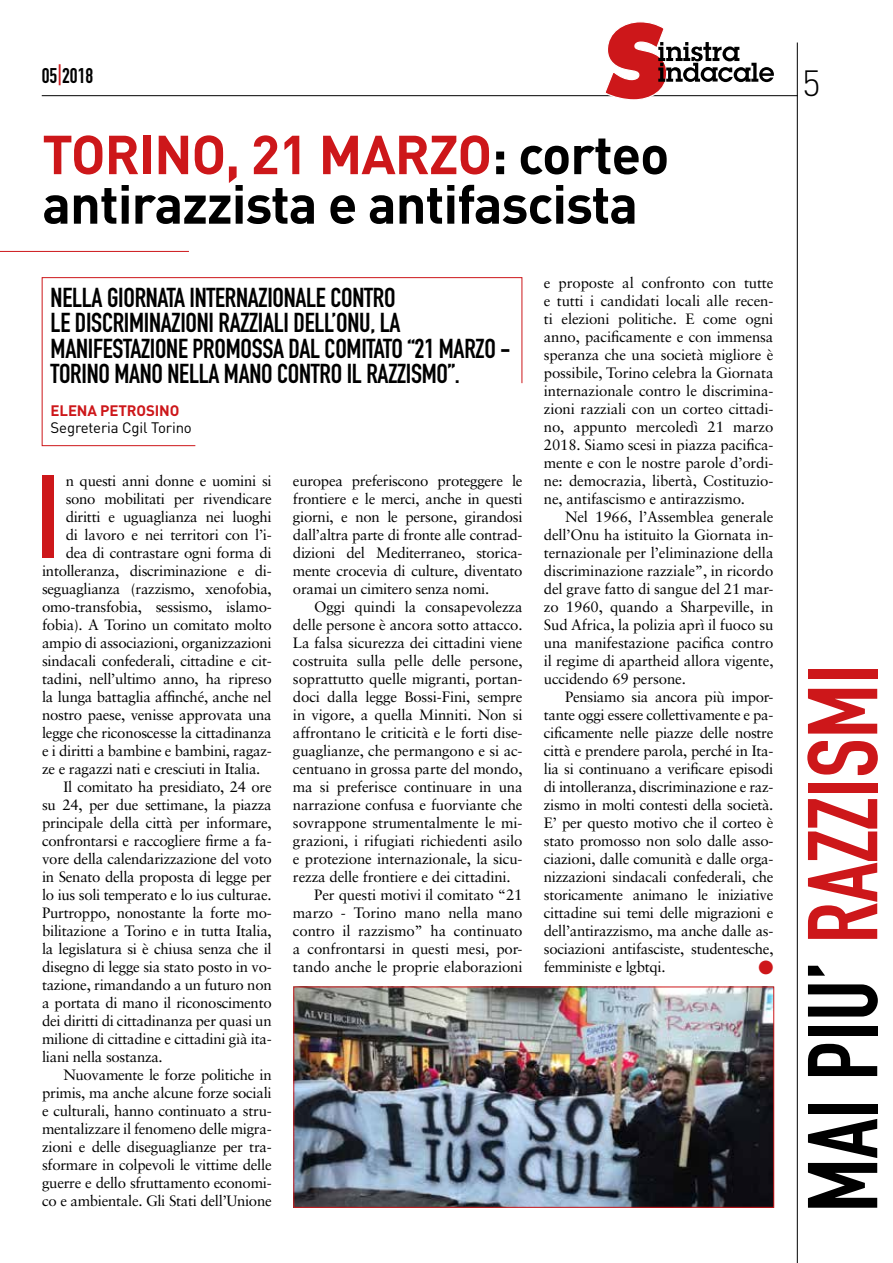
<style>
.page{position:relative;width:893px;height:1263px;background:#fff}
.page>*{position:absolute;margin:0;border:0;box-sizing:border-box;transform-origin:0 0}
.t1{font:116.1px "DIN Engschrift Std";color:#cd171a}
.t2{font:97.35px "DIN Engschrift Std";color:#cd171a}
.t3{font:700 54px/49.5px "DIN";letter-spacing:-.02em;color:#000}
.t4{font:300 36px "DIN";color:#000}
.t5{font:27px/25.5px "DIN Engschrift Std";letter-spacing:-.01em;color:#000}
.t6{font:21px "DIN Engschrift Std";color:#000}
.t7{font:15px/18px "Sabon";letter-spacing:-.02em;color:#000;text-align:justify}
.t8{font:15px "DIN";letter-spacing:-.01em;color:#000}
.t9{font:700 15px "DIN";letter-spacing:-.01em;color:#cd171a}
.t10{font:15px "Zapf Dingbats IT Cby BT";color:#cd171a}
.s1{color:#cd171a}
.s2{color:#000}
</style>
<div class="page">
<hr style="left:42px;top:95px;width:756px;height:1px;background:#000">
<svg style="left:603px;top:22px;width:171px;height:78px"></svg>
<hr style="left:797px;top:43px;width:1px;height:1220px;background:#000">
<hr style="left:0;top:251px;width:189px;height:1px;background:#cd171a">
<img style="left:295px;top:988px;width:477px;height:218px">
<div style="left:293px;top:986px;width:481px;height:222px;border:1px solid #cd171a"></div>
<svg style="left:41px;top:277px;width:482px;height:169px"></svg>
<h3 class="t6" style="left:42px;top:63px;width:53px">05<span class="s1">|</span>2018</h3>
<h3 class="t3" style="left:42px;top:128px;width:629px"><span class="s1">TORINO, 21 MARZO</span>: corteo antirazzista e antifascista</h3>
<h3 class="t5" style="left:51px;top:285px;width:462px">NELLA GIORNATA INTERNAZIONALE CONTRO<br>LE DISCRIMINAZIONI RAZZIALI DELL’ONU, LA MANIFESTAZIONE PROMOSSA DAL COMITATO “21 MARZO - TORINO MANO NELLA MANO CONTRO IL RAZZISMO”.</h3>
<p class="t9" style="left:51px;top:401px;width:130px">ELENA PETROSINO</p>
<p class="t8" style="left:51px;top:418px;width:143px">Segreteria Cgil Torino</p>
<h1 class="t1" style="left:36px;top:449px;width:25px">I</h1>
<p class="t7" style="left:66px;top:472px;width:208px">n questi anni donne e uomini si</p>
<p class="t7" style="left:66px;top:490px;width:208px">sono mobilitati per rivendicare</p>
<p class="t7" style="left:66px;top:508px;width:208px">diritti e uguaglianza nei luoghi</p>
<p class="t7" style="left:66px;top:526px;width:208px">di lavoro e nei territori con l’i-</p>
<p class="t7" style="left:66px;top:544px;width:208px">dea di contrastare ogni forma di</p>
<p class="t7" style="left:42px;top:562px;width:231px">intolleranza, discriminazione e di-</p>
<p class="t7" style="left:42px;top:580px;width:231px">seguaglianza (razzismo, xenofobia,</p>
<p class="t7" style="left:42px;top:598px;width:231px">omo-transfobia, sessismo, islamo-</p>
<p class="t7" style="left:42px;top:616px;width:231px">fobia). A Torino un comitato molto</p>
<p class="t7" style="left:42px;top:634px;width:231px">ampio di associazioni, organizzazioni</p>
<p class="t7" style="left:42px;top:652px;width:231px">sindacali confederali, cittadine e cit-</p>
<p class="t7" style="left:42px;top:670px;width:231px">tadini, nell’ultimo anno, ha ripreso</p>
<p class="t7" style="left:42px;top:688px;width:231px">la lunga battaglia affinché, anche nel</p>
<p class="t7" style="left:42px;top:706px;width:231px">nostro paese, venisse approvata una</p>
<p class="t7" style="left:42px;top:724px;width:231px">legge che riconoscesse la cittadinanza</p>
<p class="t7" style="left:42px;top:742px;width:231px">e i diritti a bambine e bambini, ragaz-</p>
<p class="t7" style="left:42px;top:760px;width:220px">ze e ragazzi nati e cresciuti in Italia.</p>
<p class="t7" style="left:63px;top:778px;width:210px">Il comitato ha presidiato, 24 ore</p>
<p class="t7" style="left:42px;top:796px;width:231px">su 24, per due settimane, la piazza</p>
<p class="t7" style="left:42px;top:814px;width:231px">principale della città per informare,</p>
<p class="t7" style="left:42px;top:832px;width:231px">confrontarsi e raccogliere firme a fa-</p>
<p class="t7" style="left:42px;top:850px;width:231px">vore della calendarizzazione del voto</p>
<p class="t7" style="left:42px;top:868px;width:231px">in Senato della proposta di legge per</p>
<p class="t7" style="left:42px;top:886px;width:231px">lo ius soli temperato e lo ius culturae.</p>
<p class="t7" style="left:42px;top:904px;width:231px">Purtroppo, nonostante la forte mo-</p>
<p class="t7" style="left:42px;top:922px;width:231px">bilitazione a Torino e in tutta Italia,</p>
<p class="t7" style="left:42px;top:940px;width:231px">la legislatura si è chiusa senza che il</p>
<p class="t7" style="left:42px;top:958px;width:231px">disegno di legge sia stato posto in vo-</p>
<p class="t7" style="left:42px;top:976px;width:231px">tazione, rimandando a un futuro non</p>
<p class="t7" style="left:42px;top:994px;width:231px">a portata di mano il riconoscimento</p>
<p class="t7" style="left:42px;top:1012px;width:231px">dei diritti di cittadinanza per quasi un</p>
<p class="t7" style="left:42px;top:1030px;width:231px">milione di cittadine e cittadini già ita-</p>
<p class="t7" style="left:42px;top:1048px;width:122px">liani nella sostanza.</p>
<p class="t7" style="left:63px;top:1066px;width:210px">Nuovamente le forze politiche in</p>
<p class="t7" style="left:42px;top:1084px;width:231px">primis, ma anche alcune forze sociali</p>
<p class="t7" style="left:42px;top:1102px;width:231px">e culturali, hanno continuato a stru-</p>
<p class="t7" style="left:42px;top:1120px;width:231px">mentalizzare il fenomeno delle migra-</p>
<p class="t7" style="left:42px;top:1138px;width:231px">zioni e delle diseguaglianze per tra-</p>
<p class="t7" style="left:42px;top:1156px;width:231px">sformare in colpevoli le vittime delle</p>
<p class="t7" style="left:42px;top:1174px;width:231px">guerre e dello sfruttamento economi-</p>
<p class="t7" style="left:42px;top:1192px;width:231px">co e ambientale. Gli Stati dell’Unione</p>
<p class="t7" style="left:293px;top:472px;width:231px">europea preferiscono proteggere le frontiere e le merci, anche in questi giorni, e non le persone, girandosi dall’altra parte di fronte alle contrad&shy;dizioni del Mediterraneo, storica&shy;mente crocevia di culture, diventato oramai un cimitero senza nomi.</p>
<p class="t7" style="left:314px;top:598px;width:210px">Oggi quindi la consapevolezza</p>
<p class="t7" style="left:293px;top:616px;width:231px">delle persone è ancora sotto attacco.</p>
<p class="t7" style="left:293px;top:634px;width:231px">La falsa sicurezza dei cittadini viene</p>
<p class="t7" style="left:293px;top:652px;width:231px">costruita sulla pelle delle persone,</p>
<p class="t7" style="left:293px;top:670px;width:231px">soprattutto quelle migranti, portan-</p>
<p class="t7" style="left:293px;top:688px;width:231px">doci dalla legge Bossi-Fini, sempre</p>
<p class="t7" style="left:293px;top:706px;width:231px">in vigore, a quella Minniti. Non si</p>
<p class="t7" style="left:293px;top:724px;width:231px">affrontano le criticità e le forti dise-</p>
<p class="t7" style="left:293px;top:742px;width:231px">guaglianze, che permangono e si ac-</p>
<p class="t7" style="left:293px;top:760px;width:231px">centuano in grossa parte del mondo,</p>
<p class="t7" style="left:293px;top:778px;width:231px">ma si preferisce continuare in una</p>
<p class="t7" style="left:293px;top:796px;width:231px">narrazione confusa e fuorviante che</p>
<p class="t7" style="left:293px;top:814px;width:231px">sovrappone strumentalmente le mi-</p>
<p class="t7" style="left:293px;top:832px;width:231px">grazioni, i rifugiati richiedenti asilo</p>
<p class="t7" style="left:293px;top:850px;width:231px">e protezione internazionale, la sicu-</p>
<p class="t7" style="left:293px;top:868px;width:219px">rezza delle frontiere e dei cittadini.</p>
<p class="t7" style="left:314px;top:886px;width:210px">Per questi motivi il comitato “21</p>
<p class="t7" style="left:293px;top:904px;width:231px">marzo - Torino mano nella mano</p>
<p class="t7" style="left:293px;top:922px;width:231px">contro il razzismo” ha continuato</p>
<p class="t7" style="left:293px;top:940px;width:231px">a confrontarsi in questi mesi, por-</p>
<p class="t7" style="left:293px;top:958px;width:231px">tando anche le proprie elaborazioni</p>
<p class="t7" style="left:544px;top:274px;width:231px">e proposte al confronto con tutte e tutti i candidati locali alle recen&shy;ti elezioni politiche. E come ogni anno, pacificamente e con immensa speranza che una società migliore è possibile, Torino celebra la Giornata internazionale contro le discrimina&shy;zioni razziali con un corteo cittadi&shy;no, appunto mercoledì 21 marzo 2018. Siamo scesi in piazza pacifica&shy;mente e con le nostre parole d’ordi&shy;ne: democrazia, libertà, Costituzio&shy;ne, antifascismo e antirazzismo.</p>
<p class="t7" style="left:544px;top:508px;width:231px;text-indent:21px">Nel 1966, l’Assemblea generale dell’Onu ha istituito la Giornata in&shy;ternazionale per l’eliminazione della discriminazione razziale”, in ricordo del grave fatto di sangue del 21 mar&shy;zo 1960, quando a Sharpeville, in Sud Africa, la polizia aprì il fuoco su una manifestazione pacifica contro il regime di apartheid allora vigente, uccidendo 69 persone.</p>
<p class="t7" style="left:544px;top:688px;width:231px;text-indent:21px">Pensiamo sia ancora più impor&shy;tante oggi essere collettivamente e pa&shy;cificamente nelle piazze delle nostre città e prendere parola, perché in Ita&shy;lia si continuano a verificare episodi di intolleranza, discriminazione e raz&shy;zismo in molti contesti della società.<br>E’ per questo motivo che il corteo è stato promosso non solo dalle asso&shy;ciazioni, dalle comunità e dalle orga&shy;nizzazioni sindacali confederali, che storicamente animano le iniziative cittadine sui temi delle migrazioni e dell’antirazzismo, ma anche dalle as&shy;sociazioni antifasciste, studentesche, femministe e lgbtqi.</p>
<p class="t10" style="left:758px;top:960px;width:17px">●</p>
<h3 class="t4" style="left:802px;top:61px;width:20px">5</h3>
<h2 class="t2" style="left:786px;top:1212px;width:550px;rotate:-90deg"><span class="s2">MAI PIU’</span> RAZZISMI</h2>
</div>
